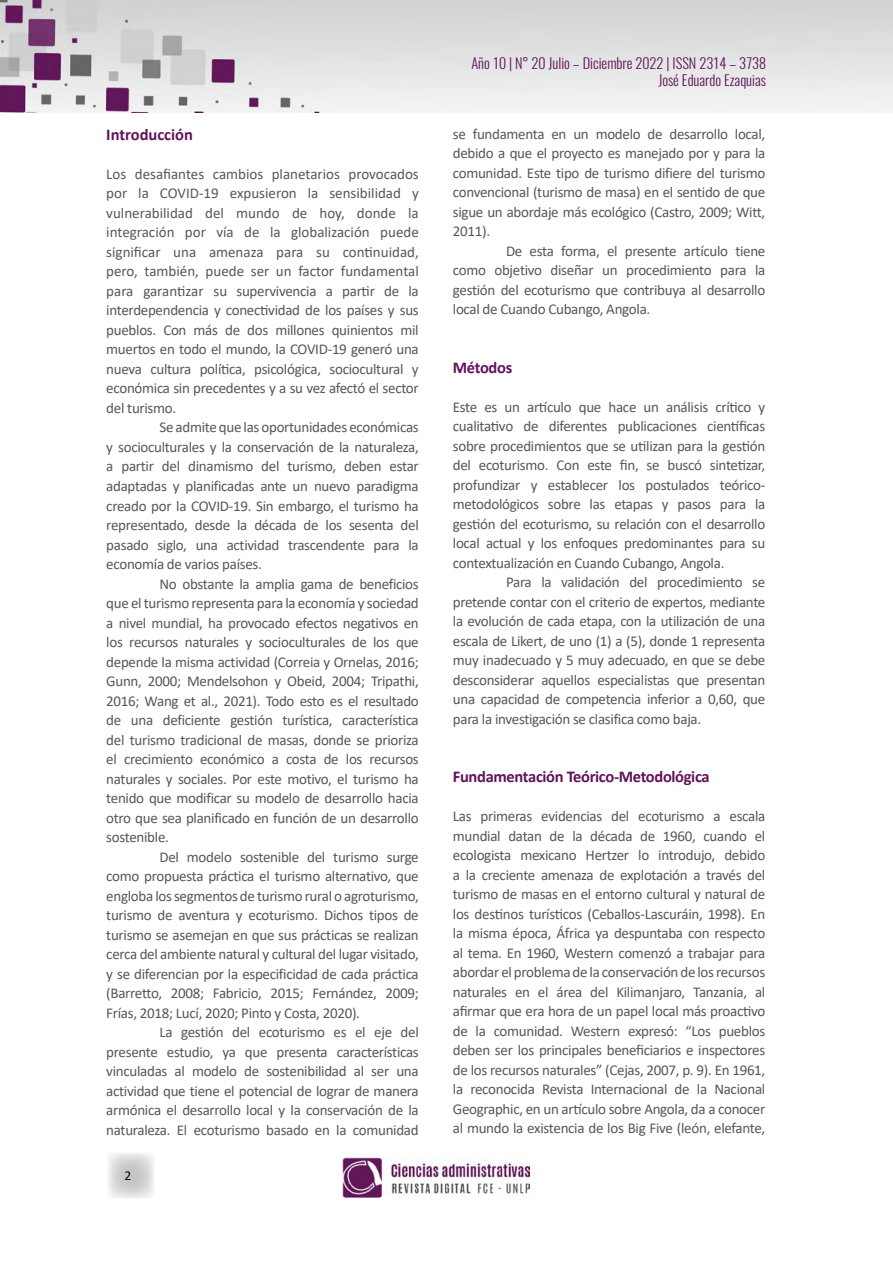
<style>
.page{position:relative;width:893px;height:1263px;background:#fff}
.page>*{position:absolute;margin:0;border:0;box-sizing:border-box;transform-origin:0 0}
.t1{font:700 16.5px "Calibri";letter-spacing:-.02em;color:#61135a}
.t2{font:700 16.5px "Calibri";color:#61135a}
.t3{font:15px/19.5px "Calibri";letter-spacing:-.02em;color:#575756;text-align:justify}
.t4{font:300 14.4px/17.2px "Oswald";color:#61135a;text-align:right}
.t5{font:13.5px "Calibri";color:#000}
</style>
<div class="page">
<svg style="left:108px;top:1153px;width:46px;height:45px"></svg>
<img style="left:0;top:0;width:893px;height:112px">
<img style="left:342px;top:1157px;width:187px;height:41px">
<p class="t2" style="left:106px;top:123px;width:88px">Introducción</p>
<p class="t3" style="left:106px;top:164px;width:314px">Los desafiantes cambios planetarios provocados por la COVID-19 expusieron la sensibilidad y vulnerabilidad del mundo de hoy, donde la integración por vía de la globalización puede significar una amenaza para su continuidad, pero, también, puede ser un factor fundamental para garantizar su supervivencia a partir de la interdependencia y conectividad de los países y sus pueblos. Con más de dos millones quinientos mil muertos en todo el mundo, la COVID-19 generó una nueva cultura política, psicológica, sociocultural y económica sin precedentes y a su vez afectó el sector del turismo.</p>
<p class="t3" style="left:106px;top:417px;width:314px;text-indent:53px">Se admite que las oportunidades económicas y socioculturales y la conservación de la naturaleza, a partir del dinamismo del turismo, deben estar adaptadas y planificadas ante un nuevo paradigma creado por la COVID-19. Sin embargo, el turismo ha representado, desde la década de los sesenta del pasado siglo, una actividad trascendente para la economía de varios países.</p>
<p class="t3" style="left:106px;top:573px;width:314px;text-indent:53px">No obstante la amplia gama de beneficios que el turismo representa para la economía y sociedad a nivel mundial, ha provocado efectos negativos en los recursos naturales y socioculturales de los que depende la misma actividad (Correia y Ornelas, 2016; Gunn, 2000; Mendelsohon y Obeid, 2004; Tripathi, 2016; Wang et al., 2021). Todo esto es el resultado de una deficiente gestión turística, característica del turismo tradicional de masas, donde se prioriza el crecimiento económico a costa de los recursos naturales y sociales. Por este motivo, el turismo ha tenido que modificar su modelo de desarrollo hacia otro que sea planificado en función de un desarrollo sostenible.</p>
<p class="t3" style="left:106px;top:846px;width:314px;text-indent:53px">Del modelo sostenible del turismo surge como propuesta práctica el turismo alternativo, que engloba los segmentos de turismo rural o agroturismo, turismo de aventura y ecoturismo. Dichos tipos de turismo se asemejan en que sus prácticas se realizan cerca del ambiente natural y cultural del lugar visitado, y se diferencian por la especificidad de cada práctica (Barretto, 2008; Fabricio, 2015; Fernández, 2009; Frías, 2018; Lucí, 2020; Pinto y Costa, 2020).</p>
<p class="t3" style="left:106px;top:1022px;width:314px;text-indent:53px">La gestión del ecoturismo es el eje del presente estudio, ya que presenta características vinculadas al modelo de sostenibilidad al ser una actividad que tiene el potencial de lograr de manera armónica el desarrollo local y la conservación de la naturaleza. El ecoturismo basado en la comunidad</p>
<p class="t5" style="left:124px;top:1166px;width:8px">2</p>
<p class="t4" style="left:471px;top:52px;width:296px">Año 10 | N° 20 Julio – Diciembre 2022 | ISSN 2314 – 3738<br>José Eduardo Ezaquias</p>
<p class="t3" style="left:453px;top:124px;width:314px">se fundamenta en un modelo de desarrollo local, debido a que el proyecto es manejado por y para la comunidad. Este tipo de turismo difiere del turismo convencional (turismo de masa) en el sentido de que sigue un abordaje más ecológico (Castro, 2009; Witt, 2011).</p>
<p class="t3" style="left:453px;top:241px;width:314px;text-indent:53px">De esta forma, el presente artículo tiene como objetivo diseñar un procedimiento para la gestión del ecoturismo que contribuya al desarrollo local de Cuando Cubango, Angola.</p>
<p class="t1" style="left:453px;top:356px;width:61px">Métodos</p>
<p class="t3" style="left:453px;top:397px;width:314px">Este es un artículo que hace un análisis crítico y cualitativo de diferentes publicaciones científicas sobre procedimientos que se utilizan para la gestión del ecoturismo. Con este fin, se buscó sintetizar, profundizar y establecer los postulados teórico&shy;metodológicos sobre las etapas y pasos para la gestión del ecoturismo, su relación con el desarrollo local actual y los enfoques predominantes para su contextualización en Cuando Cubango, Angola.</p>
<p class="t3" style="left:453px;top:572px;width:314px;text-indent:53px">Para la validación del procedimiento se pretende contar con el criterio de expertos, mediante la evolución de cada etapa, con la utilización de una escala de Likert, de uno (1) a (5), donde 1 representa muy inadecuado y 5 muy adecuado, en que se debe desconsiderar aquellos especialistas que presentan una capacidad de competencia inferior a 0,60, que para la investigación se clasifica como baja.</p>
<p class="t1" style="left:453px;top:765px;width:258px">Fundamentación Teórico-Metodológica</p>
<p class="t3" style="left:453px;top:806px;width:314px">Las primeras evidencias del ecoturismo a escala mundial datan de la década de 1960, cuando el ecologista mexicano Hertzer lo introdujo, debido a la creciente amenaza de explotación a través del turismo de masas en el entorno cultural y natural de los destinos turísticos (Ceballos-Lascuráin, 1998). En la misma época, África ya despuntaba con respecto al tema. En 1960, Western comenzó a trabajar para abordar el problema de la conservación de los recursos naturales en el área del Kilimanjaro, Tanzania, al afirmar que era hora de un papel local más proactivo de la comunidad. Western expresó: “Los pueblos deben ser los principales beneficiarios e inspectores de los recursos naturales” (Cejas, 2007, p. 9). En 1961, la reconocida Revista Internacional de la Nacional Geographic, en un artículo sobre Angola, da a conocer al mundo la existencia de los Big Five (león, elefante,</p>
</div>
